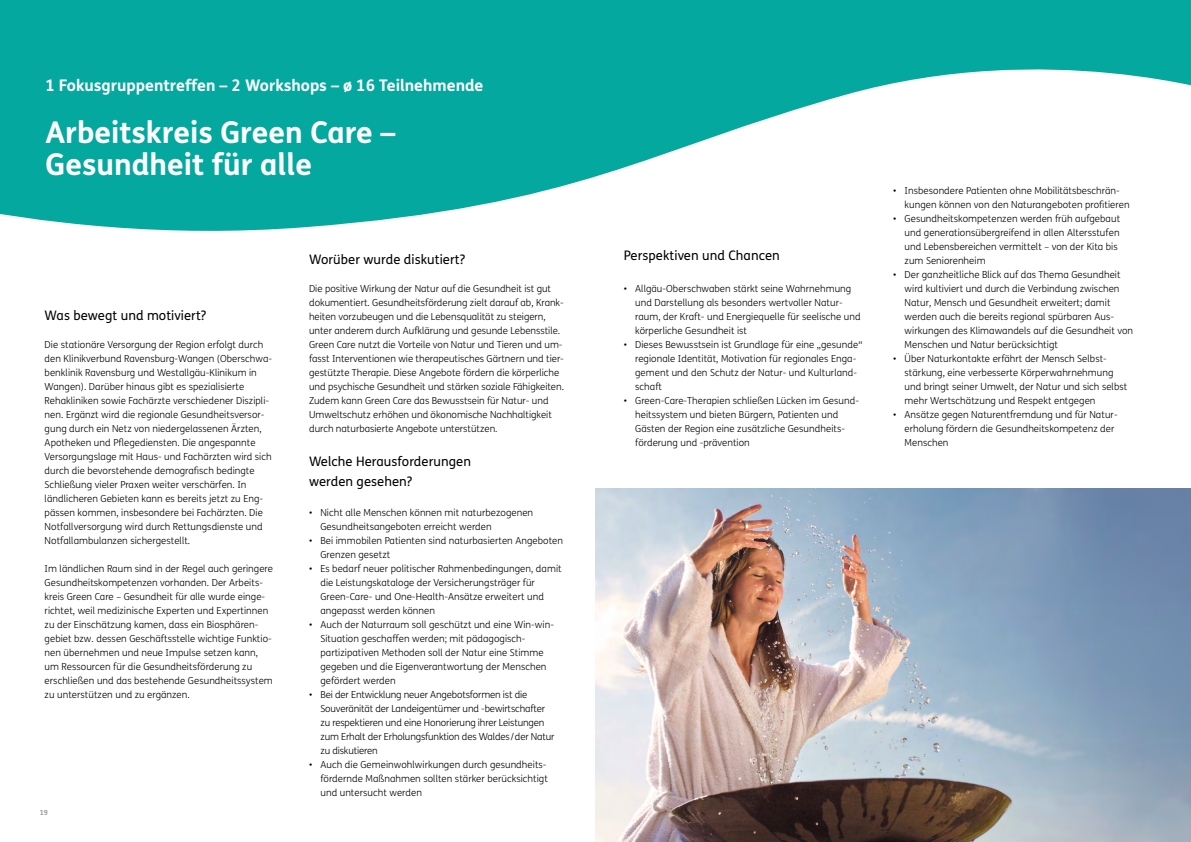
<style>
.page{position:relative;width:1191px;height:842px;background:#fff}
.page>*{position:absolute;margin:0;border:0;box-sizing:border-box;transform-origin:0 0}
.t1{font:700 30px/32px "FS Me";color:#fff}
.t2{font:700 16px "FS Me";color:#fff}
.t3{font:13.1px/20px "FS Me";letter-spacing:.005em;color:#000}
.t4{font:300 9.7px/14px "FS Me";letter-spacing:.005em;color:#000}
.t5{font:300 9.7px/14px "FS Me";letter-spacing:-.015em;color:#000}
.t6{font:700 7.1px "FS Me";color:#9d9a97}
</style>
<div class="page">
<img style="left:595px;top:488px;width:596px;height:354px">
<svg style="left:0;top:0;width:1191px;height:231px;fill:#04a89e"></svg>
<h2 class="t2" style="left:45px;top:72px;width:440px">1 Fokusgruppentreffen – 2 Workshops – ø 16 Teilnehmende</h2>
<h1 class="t1" style="left:45px;top:114px;width:352px">Arbeitskreis Green Care –<br>Gesundheit für alle</h1>
<h3 class="t3" style="left:45px;top:305px;width:163px">Was bewegt und motiviert?</h3>
<p class="t4" style="left:45px;top:337px;width:229px">Die stationäre Versorgung der Region erfolgt durch den Klinikverbund Ravensburg-Wangen (Oberschwa&shy;benklinik Ravensburg und Westallgäu-Klinikum in Wangen). Darüber hinaus gibt es spezialisierte Rehakliniken sowie Fachärzte verschiedener Diszipli&shy;nen. Ergänzt wird die regionale Gesundheitsversor&shy;gung durch ein Netz von niedergelassenen Ärzten, Apotheken und Pflegediensten. Die angespannte Versorgungslage mit Haus- und Fachärzten wird sich durch die bevorstehende demografisch bedingte Schließung vieler Praxen weiter verschärfen. In ländlicheren Gebieten kann es bereits jetzt zu Eng&shy;pässen kommen, insbesondere bei Fachärzten. Die Notfallversorgung wird durch Rettungsdienste und Notfallambulanzen sichergestellt.</p>
<p class="t4" style="left:45px;top:561px;width:230px">Im ländlichen Raum sind in der Regel auch geringere Gesundheitskompetenzen vorhanden. Der Arbeits&shy;kreis Green Care – Gesundheit für alle wurde einge&shy;richtet, weil medizinische Experten und Expertinnen zu der Einschätzung kamen, dass ein Biosphären&shy;gebiet bzw. dessen Geschäftsstelle wichtige Funktio&shy;nen übernehmen und neue Impulse setzen kann, um Ressourcen für die Gesundheitsförderung zu erschließen und das bestehende Gesundheitssystem zu unterstützen und zu ergänzen.</p>
<p class="t6" style="left:40px;top:807px;width:10px">19</p>
<h3 class="t3" style="left:309px;top:249px;width:157px">Worüber wurde diskutiert?</h3>
<p class="t4" style="left:309px;top:281px;width:256px">Die positive Wirkung der Natur auf die Gesundheit ist gut dokumentiert. Gesundheitsförderung zielt darauf ab, Krank&shy;heiten vorzubeugen und die Lebensqualität zu steigern, unter anderem durch Aufklärung und gesunde Lebensstile.<br>Green Care nutzt die Vorteile von Natur und Tieren und um&shy;fasst Interventionen wie therapeutisches Gärtnern und tier&shy;gestützte Therapie. Diese Angebote fördern die körperliche und psychische Gesundheit und stärken soziale Fähigkeiten.<br>Zudem kann Green Care das Bewusstsein für Natur- und Umweltschutz erhöhen und ökonomische Nachhaltigkeit durch naturbasierte Angebote unterstützen.</p>
<h3 class="t3" style="left:309px;top:451px;width:163px">Welche Herausforderungen werden gesehen?</h3>
<p class="t4" style="left:320px;top:505px;width:214px;text-indent:-11px">• Nicht alle Menschen können mit naturbezogenen<br>Gesundheitsangeboten erreicht werden</p>
<p class="t4" style="left:320px;top:533px;width:244px;text-indent:-11px">• Bei immobilen Patienten sind naturbasierten Angeboten<br>Grenzen gesetzt</p>
<p class="t4" style="left:320px;top:561px;width:243px;text-indent:-11px">• Es bedarf neuer politischer Rahmenbedingungen, damit die Leistungskataloge der Versicherungsträger für Green-Care- und One-Health-Ansätze erweitert und angepasst werden können</p>
<p class="t4" style="left:320px;top:617px;width:234px;text-indent:-11px">• Auch der Naturraum soll geschützt und eine Win-win-Situation geschaffen werden; mit pädagogisch&shy;partizipativen Methoden soll der Natur eine Stimme gegeben und die Eigenverantwortung der Menschen gefördert werden</p>
<p class="t5" style="left:320px;top:687px;width:236px;text-indent:-11px">• Bei der Entwicklung neuer Angebotsformen ist die Souveränität der Landeigentümer und -bewirtschafter zu respektieren und eine Honorierung ihrer Leistungen zum Erhalt der Erholungsfunktion des Waldes/der Natur zu diskutieren</p>
<p class="t4" style="left:320px;top:757px;width:229px;text-indent:-11px">• Auch die Gemeinwohlwirkungen durch gesundheits&shy;fördernde Maßnahmen sollten stärker berücksichtigt und untersucht werden</p>
<h3 class="t3" style="left:624px;top:245px;width:157px">Perspektiven und Chancen</h3>
<p class="t4" style="left:635px;top:281px;width:227px;text-indent:-11px">• Allgäu-Oberschwaben stärkt seine Wahrnehmung und Darstellung als besonders wertvoller Natur&shy;raum, der Kraft- und Energiequelle für seelische und körperliche Gesundheit ist</p>
<p class="t4" style="left:635px;top:337px;width:229px;text-indent:-11px">• Dieses Bewusstsein ist Grundlage für eine „gesunde“ regionale Identität, Motivation für regionales Enga&shy;gement und den Schutz der Natur- und Kulturland&shy;schaft</p>
<p class="t4" style="left:635px;top:393px;width:225px;text-indent:-11px">• Green-Care-Therapien schließen Lücken im Gesund&shy;heitssystem und bieten Bürgern, Patienten und Gästen der Region eine zusätzliche Gesundheits&shy;förderung und -prävention</p>
<p class="t4" style="left:904px;top:183px;width:226px;text-indent:-11px">• Insbesondere Patienten ohne Mobilitätsbeschrän&shy;kungen können von den Naturangeboten profitieren</p>
<p class="t4" style="left:904px;top:211px;width:217px;text-indent:-11px">• Gesundheitskompetenzen werden früh aufgebaut und generationsübergreifend in allen Altersstufen und Lebensbereichen vermittelt – von der Kita bis zum Seniorenheim</p>
<p class="t4" style="left:904px;top:267px;width:230px;text-indent:-11px">• Der ganzheitliche Blick auf das Thema Gesundheit wird kultiviert und durch die Verbindung zwischen Natur, Mensch und Gesundheit erweitert; damit werden auch die bereits regional spürbaren Aus&shy;wirkungen des Klimawandels auf die Gesundheit von Menschen und Natur berücksichtigt</p>
<p class="t4" style="left:904px;top:351px;width:224px;text-indent:-11px">• Über Naturkontakte erfährt der Mensch Selbst&shy;stärkung, eine verbesserte Körperwahrnehmung und bringt seiner Umwelt, der Natur und sich selbst mehr Wertschätzung und Respekt entgegen</p>
<p class="t4" style="left:904px;top:407px;width:215px;text-indent:-11px">• Ansätze gegen Naturentfremdung und für Natur&shy;erholung fördern die Gesundheitskompetenz der<br>Menschen</p>
</div>
